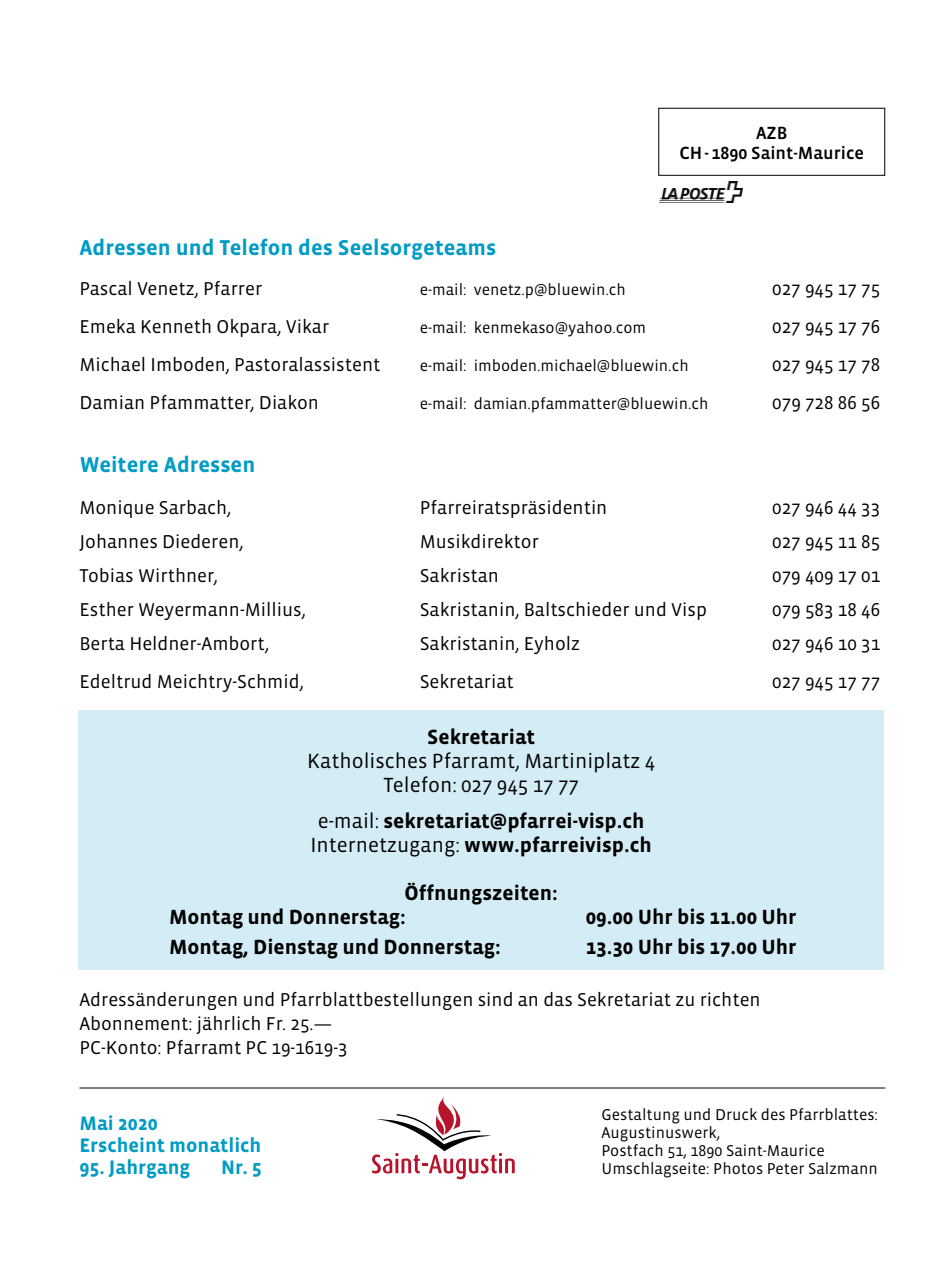
<style>
.page{position:relative;width:942px;height:1276px;background:#fff}
.page>*{position:absolute;margin:0;border:0;box-sizing:border-box;transform-origin:0 0}
.t1{font:700 22px "Vista Sans";color:#009cc4}
.t2{font:700 21px/24px "Vista Sans";color:#000;text-align:center}
.t3{font:21px/24px "Vista Sans";color:#000;text-align:center}
.t4{font:700 20px/22px "Vista Sans";color:#009cc4}
.t5{font:19px/24px "Vista Sans";color:#000}
.t6{font:18px/20px "Vista Sans Med";color:#000;text-align:center}
.t7{font:16px/18px "Vista Sans";color:#000}
.s1{font-weight:400}
</style>
<div class="page">
<hr style="left:79px;top:1087px;width:805px;height:1px;background:#000">
<div style="left:78px;top:710px;width:805px;height:260px;background:#d4ecf5"></div>
<svg style="left:372px;top:1096px;width:142px;height:83px"></svg>
<div style="left:658px;top:108px;width:226px;height:68px;border:1px solid #000"></div>
<img style="left:659px;top:182px;width:83px;height:21px">
<p class="t6" style="left:679px;top:123px;width:186px">AZB<br>CH - 1890 Saint-Maurice</p>
<p class="t1" style="left:79px;top:237px;width:418px">Adressen und Telefon des Seelsorgeteams</p>
<p class="t5" style="left:79px;top:277px;width:184px">Pascal Venetz, Pfarrer</p>
<p class="t7" style="left:419px;top:281px;width:207px">e-mail: venetz.p@bluewin.ch</p>
<p class="t5" style="left:772px;top:277px;width:109px">027 945 17 75</p>
<p class="t5" style="left:79px;top:315px;width:251px">Emeka Kenneth Okpara, Vikar</p>
<p class="t7" style="left:419px;top:319px;width:228px">e-mail: kenmekaso@yahoo.com</p>
<p class="t5" style="left:772px;top:315px;width:109px">027 945 17 76</p>
<p class="t5" style="left:79px;top:353px;width:302px">Michael Imboden, Pastoralassistent</p>
<p class="t7" style="left:419px;top:357px;width:270px">e-mail: imboden.michael@bluewin.ch</p>
<p class="t5" style="left:772px;top:353px;width:109px">027 945 17 78</p>
<p class="t5" style="left:79px;top:391px;width:241px">Damian Pfammatter, Diakon</p>
<p class="t7" style="left:419px;top:395px;width:290px">e-mail: damian.pfammatter@bluewin.ch</p>
<p class="t5" style="left:772px;top:391px;width:109px">079 728 86 56</p>
<p class="t1" style="left:79px;top:453px;width:177px">Weitere Adressen</p>
<p class="t5" style="left:79px;top:495px;width:153px">Monique Sarbach,</p>
<p class="t5" style="left:419px;top:495px;width:189px">Pfarreiratspräsidentin</p>
<p class="t5" style="left:772px;top:495px;width:109px">027 946 44 33</p>
<p class="t5" style="left:79px;top:529px;width:165px">Johannes Diederen,</p>
<p class="t5" style="left:419px;top:529px;width:121px">Musikdirektor</p>
<p class="t5" style="left:772px;top:529px;width:109px">027 945 11 85</p>
<p class="t5" style="left:79px;top:563px;width:140px">Tobias Wirthner,</p>
<p class="t5" style="left:419px;top:563px;width:81px">Sakristan</p>
<p class="t5" style="left:772px;top:563px;width:109px">079 409 17 01</p>
<p class="t5" style="left:79px;top:597px;width:228px">Esther Weyermann-Millius,</p>
<p class="t5" style="left:419px;top:597px;width:289px">Sakristanin, Baltschieder und Visp</p>
<p class="t5" style="left:772px;top:597px;width:109px">079 583 18 46</p>
<p class="t5" style="left:79px;top:631px;width:191px">Berta Heldner-Ambort,</p>
<p class="t5" style="left:419px;top:631px;width:162px">Sakristanin, Eyholz</p>
<p class="t5" style="left:772px;top:631px;width:109px">027 946 10 31</p>
<p class="t5" style="left:79px;top:669px;width:226px">Edeltrud Meichtry-Schmid,</p>
<p class="t5" style="left:419px;top:669px;width:95px">Sekretariat</p>
<p class="t5" style="left:772px;top:669px;width:109px">027 945 17 77</p>
<p class="t2" style="left:427px;top:725px;width:109px">Sekretariat</p>
<p class="t3" style="left:307px;top:749px;width:349px">Katholisches Pfarramt, Martiniplatz 4<br>Telefon: 027 945 17 77</p>
<p class="t2" style="left:310px;top:809px;width:343px"><span class="s1">e-mail:</span> sekretariat@pfarrei-visp.ch<br><span class="s1">Internetzugang:</span> www.pfarreivisp.ch</p>
<p class="t2" style="left:169px;top:881px;width:390px;text-align:left;text-indent:235px">Öffnungszeiten:<br>Montag und Donnerstag:</p>
<p class="t2" style="left:585px;top:905px;width:212px">09.00 Uhr bis 11.00 Uhr</p>
<p class="t2" style="left:169px;top:935px;width:333px">Montag, Dienstag und Donnerstag:</p>
<p class="t2" style="left:585px;top:935px;width:212px">13.30 Uhr bis 17.00 Uhr</p>
<p class="t5" style="left:79px;top:987px;width:682px">Adressänderungen und Pfarrblattbestellungen sind an das Sekretariat zu richten<br>Abonnement: jährlich Fr. 25.—<br>PC-Konto: Pfarramt PC 19-1619-3</p>
<p class="t4" style="left:79px;top:1112px;width:183px">Mai 2020<br>Erscheint monatlich</p>
<p class="t4" style="left:79px;top:1156px;width:112px">95. Jahrgang</p>
<p class="t4" style="left:221px;top:1156px;width:42px">Nr. 5</p>
<p class="t7" style="left:601px;top:1105px;width:278px">Gestaltung und Druck des Pfarrblattes:<br>Augustinuswerk,<br>Postfach 51, 1890 Saint-Maurice<br>Umschlagseite: Photos Peter Salzmann</p>
</div>
